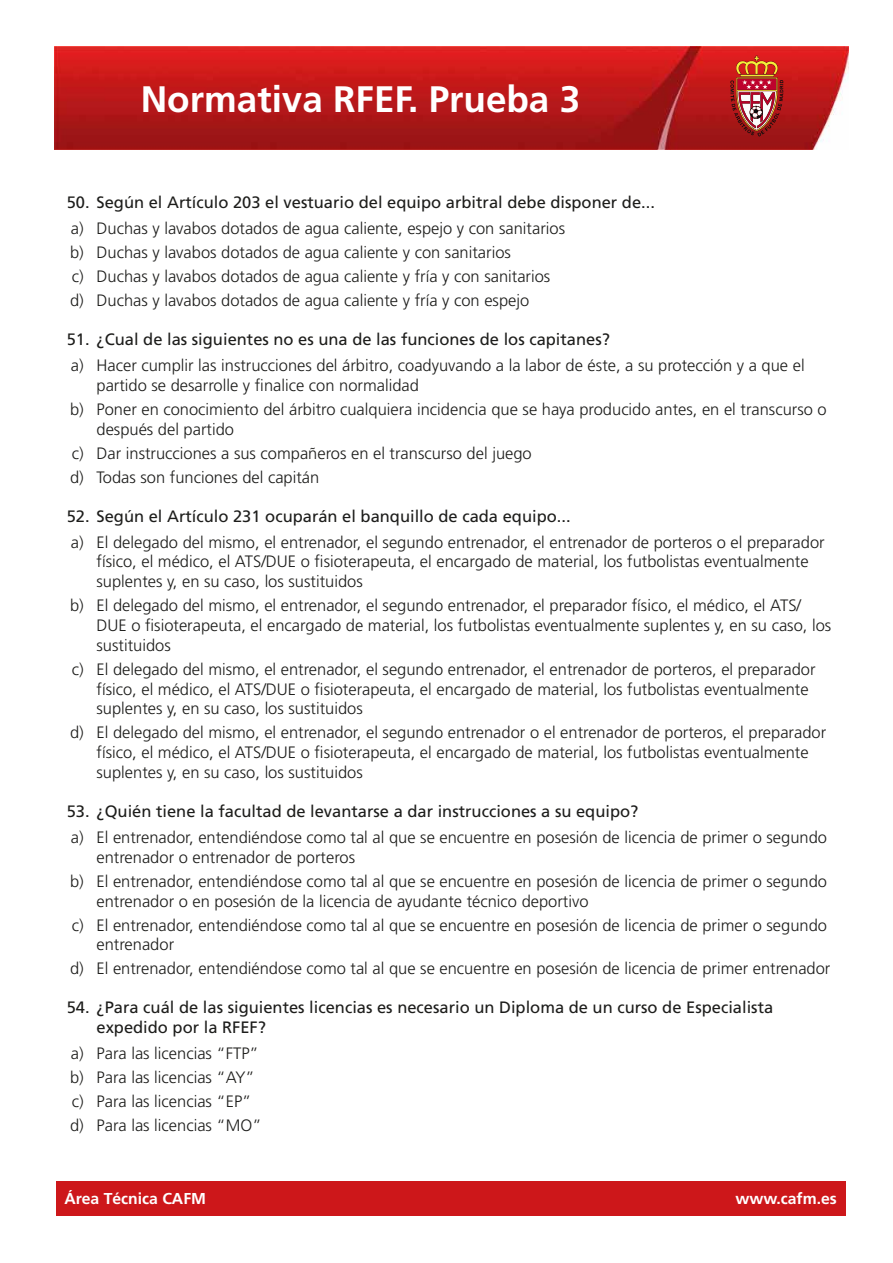
<style>
.page{position:relative;width:893px;height:1263px;background:#fff}
.page>*{position:absolute;margin:0;border:0;box-sizing:border-box;transform-origin:0 0}
.t1{font:700 36.9px "Frutiger";color:#fff}
.t2{font:300 16.5px/19.8px "Frutiger";color:#1d1d1b}
.t3{font:16.5px/19.8px "Frutiger";color:#1d1d1b}
.t4{font:700 15.75px "Frutiger";color:#fff}
</style>
<div class="page">
<img style="left:54px;top:46px;width:795px;height:103px">
<div style="left:56px;top:1181px;width:789px;height:34px;background:#cd171a"></div>
<svg style="left:730px;top:56px;width:53px;height:81px;background:#b5463d"></svg>
<h1 class="t1" style="left:141px;top:78px;width:441px">Normativa RFEF. Prueba 3</h1>
<p class="t3" style="left:67px;top:192px;width:590px">50. Según el Artículo 203 el vestuario del equipo arbitral debe disponer de...</p>
<p class="t2" style="left:70px;top:217px;width:497px;line-height:24px">a) Duchas y lavabos dotados de agua caliente, espejo y con sanitarios b) Duchas y lavabos dotados de agua caliente y con sanitarios<br>c) Duchas y lavabos dotados de agua caliente y fría y con sanitarios d) Duchas y lavabos dotados de agua caliente y fría y con espejo</p>
<p class="t3" style="left:67px;top:329px;width:545px">51. ¿Cual de las siguientes no es una de las funciones de los capitanes?</p>
<p class="t2" style="left:97px;top:356px;width:710px;text-indent:-26px">a) Hacer cumplir las instrucciones del árbitro, coadyuvando a la labor de éste, a su protección y a que el partido se desarrolle y finalice con normalidad</p>
<p class="t2" style="left:97px;top:399px;width:732px;text-indent:-27px">b) Poner en conocimiento del árbitro cualquiera incidencia que se haya producido antes, en el transcurso o después del partido</p>
<p class="t2" style="left:70px;top:441px;width:463px;line-height:24px">c) Dar instrucciones a sus compañeros en el transcurso del juego d) Todas son funciones del capitán</p>
<p class="t3" style="left:67px;top:506px;width:505px">52. Según el Artículo 231 ocuparán el banquillo de cada equipo...</p>
<p class="t2" style="left:97px;top:532px;width:730px;text-indent:-26px">a) El delegado del mismo, el entrenador, el segundo entrenador, el entrenador de porteros o el preparador físico, el médico, el ATS/DUE o fisioterapeuta, el encargado de material, los futbolistas eventualmente suplentes y, en su caso, los sustituidos</p>
<p class="t2" style="left:97px;top:596px;width:736px;text-indent:-27px">b) El delegado del mismo, el entrenador, el segundo entrenador, el preparador físico, el médico, el ATS/<br>DUE o fisioterapeuta, el encargado de material, los futbolistas eventualmente suplentes y, en su caso, los sustituidos</p>
<p class="t2" style="left:97px;top:659px;width:720px;text-indent:-25px">c) El delegado del mismo, el entrenador, el segundo entrenador, el entrenador de porteros, el preparador físico, el médico, el ATS/DUE o fisioterapeuta, el encargado de material, los futbolistas eventualmente suplentes y, en su caso, los sustituidos</p>
<p class="t2" style="left:97px;top:723px;width:731px;text-indent:-27px">d) El delegado del mismo, el entrenador, el segundo entrenador o el entrenador de porteros, el preparador físico, el médico, el ATS/DUE o fisioterapeuta, el encargado de material, los futbolistas eventualmente suplentes y, en su caso, los sustituidos</p>
<p class="t3" style="left:67px;top:801px;width:573px">53. ¿Quién tiene la facultad de levantarse a dar instrucciones a su equipo?</p>
<p class="t2" style="left:97px;top:828px;width:732px;text-indent:-26px">a) El entrenador, entendiéndose como tal al que se encuentre en posesión de licencia de primer o segundo entrenador o entrenador de porteros</p>
<p class="t2" style="left:97px;top:871px;width:732px;text-indent:-27px">b) El entrenador, entendiéndose como tal al que se encuentre en posesión de licencia de primer o segundo entrenador o en posesión de la licencia de ayudante técnico deportivo</p>
<p class="t2" style="left:97px;top:915px;width:732px;text-indent:-25px">c) El entrenador, entendiéndose como tal al que se encuentre en posesión de licencia de primer o segundo entrenador</p>
<p class="t2" style="left:70px;top:959px;width:762px">d) El entrenador, entendiéndose como tal al que se encuentre en posesión de licencia de primer entrenador</p>
<p class="t3" style="left:97px;top:998px;width:678px;text-indent:-30px">54. ¿Para cuál de las siguientes licencias es necesario un Diploma de un curso de Especialista expedido por la RFEF?</p>
<p class="t2" style="left:70px;top:1042px;width:193px;line-height:24px">a) Para las licencias “FTP” b) Para las licencias “AY” c) Para las licencias “EP” d) Para las licencias “MO”</p>
<p class="t4" style="left:65px;top:1189px;width:143px">Área Técnica CAFM</p>
<p class="t4" style="left:735px;top:1189px;width:103px">www.cafm.es</p>
</div>
